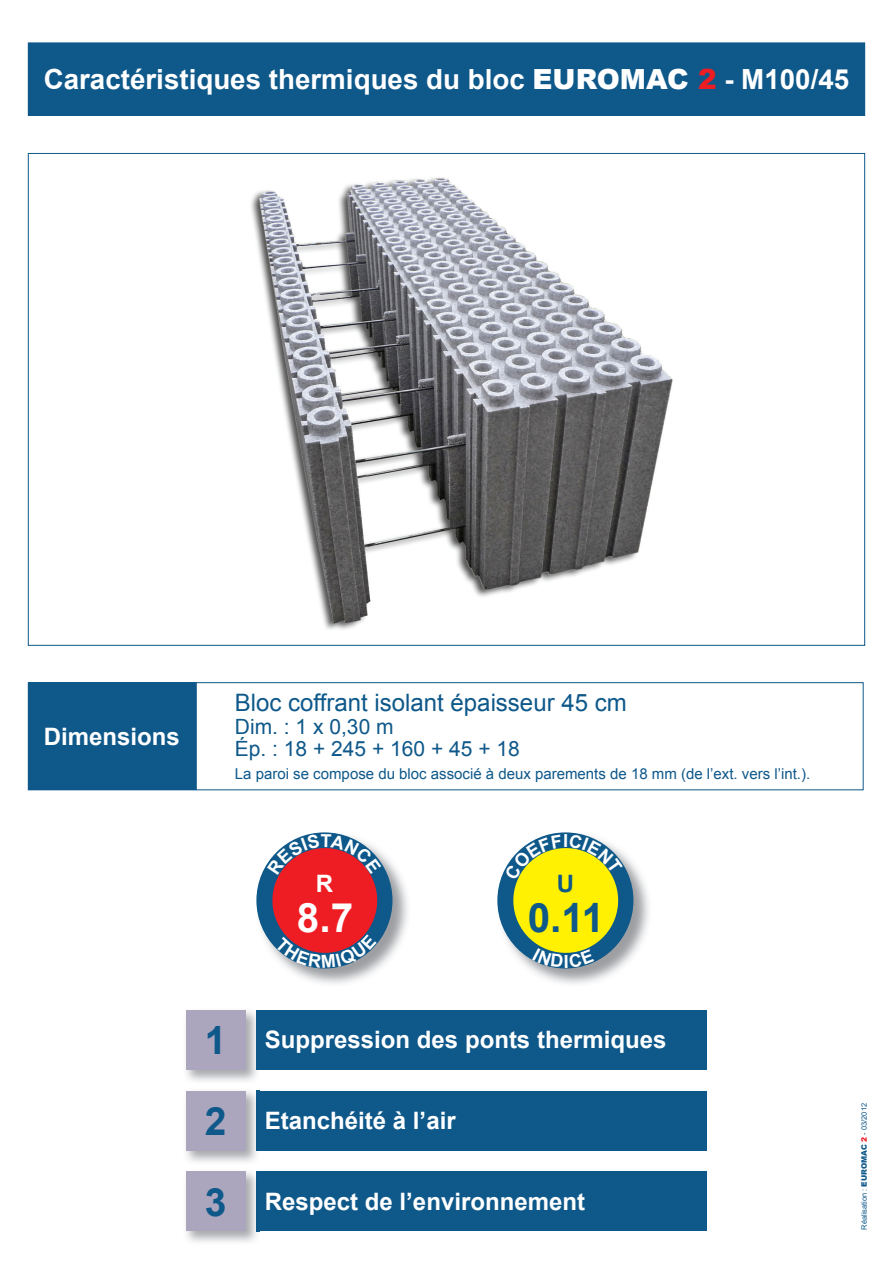
<style>
.page{position:relative;width:893px;height:1263px;background:#fff}
.page>*{position:absolute;margin:0;border:0;box-sizing:border-box;transform-origin:0 0}
.t1{font:700 40.5px "Arial";color:#0e588a}
.t2{font:700 40.5px "Arial";color:#fff}
.t3{font:700 39px/80.8px "Arial";color:#0e588a}
.t4{font:700 27.75px "Arial";color:#fff}
.t5{font:700 24px "Arial";color:#fff}
.t6{font:24px "Arial";color:#0e588a}
.t7{font:700 24px "Arial";color:#0e588a}
.t8{font:21px/22.5px "Arial";color:#0e588a}
.t9{font:15px "Arial";color:#0e588a}
.t10{font:7.5px "Arial";color:#0e588a}
.s1{font-weight:900}
.s2{font-weight:900;color:#ee1d23}
</style>
<div class="page">
<div style="left:28px;top:43px;width:837px;height:72px;background:#0e588a"></div>
<div style="left:28px;top:43px;width:837px;height:73px;border:1px solid #0e588a"></div>
<img style="left:186px;top:1010px;width:74px;height:71px">
<div style="left:186px;top:1010px;width:59px;height:59px;background:#aca5be"></div>
<img style="left:256px;top:832px;width:152px;height:152px">
<div style="left:257px;top:833px;width:135px;height:135px;background:#0e588a;border-radius:50%"></div>
<img style="left:497px;top:832px;width:152px;height:152px">
<div style="left:498px;top:833px;width:135px;height:135px;background:#0e588a;border-radius:50%"></div>
<div style="left:256px;top:1010px;width:451px;height:59px;background:#0e588a"></div>
<div style="left:256px;top:1091px;width:451px;height:59px;background:#0e588a"></div>
<div style="left:256px;top:1171px;width:451px;height:60px;background:#0e588a"></div>
<img style="left:186px;top:1090px;width:74px;height:72px">
<img style="left:256px;top:1091px;width:4px;height:59px">
<div style="left:186px;top:1091px;width:59px;height:59px;background:#aca5be"></div>
<img style="left:186px;top:1171px;width:74px;height:71px">
<img style="left:256px;top:1171px;width:4px;height:60px">
<div style="left:186px;top:1171px;width:59px;height:60px;background:#aca5be"></div>
<div style="left:196px;top:682px;width:667px;height:108px;border:1px solid #0e588a"></div>
<div style="left:28px;top:683px;width:168px;height:107px;background:#0e588a"></div>
<div style="left:28px;top:682px;width:168px;height:108px;border:1px solid #0e588a"></div>
<img style="left:251px;top:177px;width:422px;height:453px">
<svg style="left:264px;top:834px;width:121px;height:134px"></svg>
<svg style="left:505px;top:834px;width:121px;height:134px"></svg>
<p class="t4" style="left:44px;top:61px;width:807px">Caractéristiques thermiques du bloc <span class="s1">EUROMAC</span> <span class="s2">2</span> - M100/45</p>
<p class="t5" style="left:44px;top:720px;width:138px">Dimensions</p>
<p class="t6" style="left:235px;top:687px;width:393px">Bloc coffrant isolant épaisseur 45 cm</p>
<p class="t8" style="left:235px;top:715px;width:286px">Dim. : 1 x 0,30 m<br>Ép. : 18 + 245 + 160 + 45 + 18</p>
<p class="t9" style="left:235px;top:764px;width:577px">La paroi se compose du bloc associé à deux parements de 18 mm (de l’ext. vers l’int.).</p>
<p class="t5" style="left:316px;top:867px;width:19px">R</p>
<h1 class="t2" style="left:297px;top:891px;width:58px">8.7</h1>
<p class="t7" style="left:557px;top:867px;width:19px">U</p>
<h1 class="t1" style="left:528px;top:891px;width:78px">0.11</h1>
<h2 class="t3" style="left:205px;top:1001px;width:23px">1</h2>
<p class="t5" style="left:265px;top:1024px;width:403px">Suppression des ponts thermiques</p>
<h2 class="t3" style="left:205px;top:1082px;width:23px">2<br>3</h2>
<p class="t10" style="left:859px;top:1230px;width:128px;rotate:-90deg">Réalisation : <span class="s1">EUROMAC</span> <span class="s2">2</span> - 03/2012</p>
<p class="t5" style="left:265px;top:1105px;width:192px">Etanchéité à l’air</p>
<p class="t5" style="left:265px;top:1185px;width:322px">Respect de l’environnement</p>
</div>
